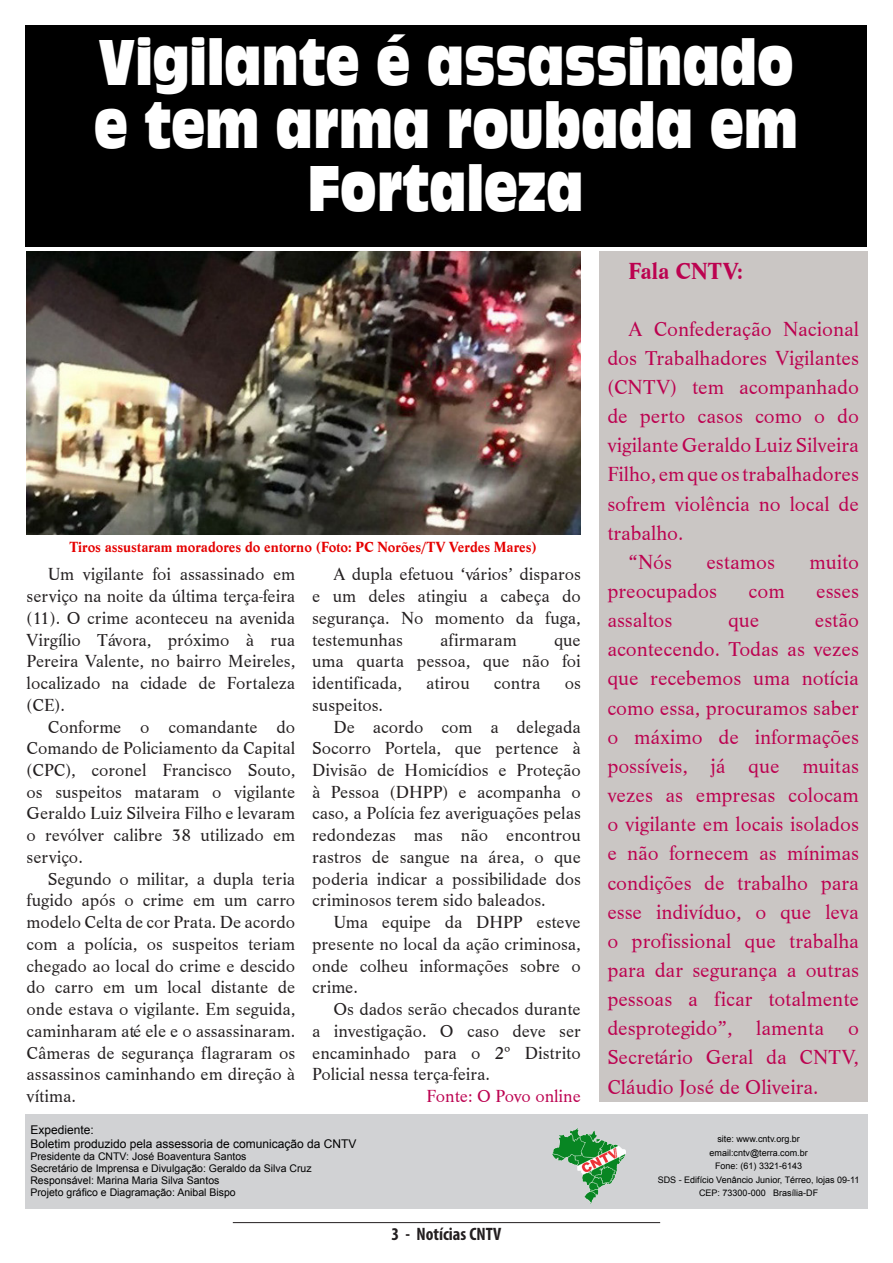
<style>
.page{position:relative;width:893px;height:1263px;background:#fff}
.page>*{position:absolute;margin:0;border:0;box-sizing:border-box;transform-origin:0 0}
.t1{font:60px/63px "Antique Olive Compact";color:#fff;text-align:center;scale:.75 1}
.t2{font:700 24px "Life T";color:#bc0250}
.t3{font:21px/29.1px "Life T";color:#bc0250;text-align:justify}
.t4{font:18px/21.8px "Life T";color:#231f20;text-align:justify}
.t5{font:18px "Life T";color:#bc0250}
.t6{font:700 condensed 18px "Myriad Pro";color:#231f20}
.t7{font:700 15.15px "Life T";color:#e50000}
.t8{font:12px "Arial";color:#000}
.t9{font:10.5px "Arial";color:#000}
.t10{font:9px "Arial";color:#000}
</style>
<div class="page">
<hr style="left:233px;top:1222px;width:427px;height:1px;background:#231f20">
<div style="left:25px;top:26px;width:842px;height:221px;background:#000"></div>
<div style="left:25px;top:1114px;width:842px;height:95px;background:#d1d2d4"></div>
<img style="left:553px;top:1128px;width:72px;height:76px">
<div style="left:599px;top:252px;width:268px;height:850px;background:#cac6c4"></div>
<img style="left:26px;top:252px;width:554px;height:282px">
<p class="t1" style="left:94px;top:30px;width:940px">Vigilante é assassinado e tem arma roubada em<br>Fortaleza</p>
<p class="t7" style="left:69px;top:538px;width:469px">Tiros assustaram moradores do entorno (Foto: PC Norões/TV Verdes Mares)</p>
<p class="t4" style="left:27px;top:564px;width:270px;text-indent:21px">Um vigilante foi assassinado em serviço na noite da última terça-feira (11). O crime aconteceu na avenida Virgílio Távora, próximo à rua Pereira Valente, no bairro Meireles, localizado na cidade de Fortaleza (CE).</p>
<p class="t4" style="left:27px;top:716px;width:270px;text-indent:21px">Conforme o comandante do Comando de Policiamento da Capital (CPC), coronel Francisco Souto, os suspeitos mataram o vigilante Geraldo Luiz Silveira Filho e levaram o revólver calibre 38 utilizado em serviço.</p>
<p class="t4" style="left:27px;top:868px;width:270px;text-indent:21px">Segundo o militar, a dupla teria fugido após o crime em um carro modelo Celta de cor Prata. De acordo com a polícia, os suspeitos teriam chegado ao local do crime e descido do carro em um local distante de onde estava o vigilante. Em seguida, caminharam até ele e o assassinaram.<br>Câmeras de segurança flagraram os assassinos caminhando em direção à vítima.</p>
<p class="t4" style="left:312px;top:564px;width:270px;text-indent:21px">A dupla efetuou ‘vários’ disparos e um deles atingiu a cabeça do segurança. No momento da fuga, testemunhas</p>
<p class="t4" style="left:440px;top:629px;width:78px">afirmaram</p>
<p class="t4" style="left:312px;top:629px;width:270px;text-indent:242px">que uma quarta pessoa, que não foi identificada,</p>
<p class="t4" style="left:426px;top:672px;width:45px">atirou</p>
<p class="t4" style="left:494px;top:672px;width:48px">contra</p>
<p class="t4" style="left:565px;top:672px;width:18px">os</p>
<p class="t4" style="left:312px;top:694px;width:72px">suspeitos.</p>
<p class="t4" style="left:312px;top:716px;width:270px;text-indent:21px">De acordo com a delegada Socorro Portela, que pertence à Divisão de Homicídios e Proteção à Pessoa (DHPP) e acompanha o caso, a Polícia fez averiguações pelas redondezas mas não encontrou rastros de sangue na área, o que poderia indicar a possibilidade dos criminosos terem sido baleados.</p>
<p class="t4" style="left:312px;top:911px;width:270px;text-indent:21px">Uma equipe da DHPP esteve presente no local da ação criminosa, onde colheu informações sobre o crime.</p>
<p class="t4" style="left:312px;top:998px;width:270px;text-indent:21px">Os dados serão checados durante a investigação. O caso deve ser encaminhado para o 2º Distrito Policial nessa terça-feira.</p>
<p class="t5" style="left:427px;top:1086px;width:156px">Fonte: O Povo online</p>
<p class="t8" style="left:30px;top:1122px;width:65px">Expediente:</p>
<p class="t8" style="left:30px;top:1136px;width:328px">Boletim produzido pela assessoria de comunicação da CNTV</p>
<p class="t9" style="left:30px;top:1149px;width:218px">Presidente da CNTV: José Boaventura Santos</p>
<p class="t9" style="left:30px;top:1161px;width:283px">Secretário de Imprensa e Divulgação: Geraldo da Silva Cruz</p>
<p class="t9" style="left:30px;top:1173px;width:191px">Responsável: Marina Maria Silva Santos</p>
<p class="t9" style="left:30px;top:1185px;width:207px">Projeto gráfico e Diagramação: Anibal Bispo</p>
<p class="t6" style="left:392px;top:1223px;width:111px">3 - Notícias CNTV</p>
<p class="t2" style="left:629px;top:257px;width:116px">Fala CNTV:</p>
<p class="t3" style="left:607px;top:314px;width:253px;text-indent:21px">A Confederação Nacional dos Trabalhadores Vigilantes (CNTV) tem acompanhado de perto casos como o do vigilante Geraldo Luiz Silveira Filho, em que os trabalhadores sofrem violência no local de trabalho.</p>
<p class="t3" style="left:629px;top:547px;width:45px">“Nós</p>
<p class="t3" style="left:706px;top:547px;width:70px">estamos</p>
<p class="t3" style="left:809px;top:547px;width:51px">muito</p>
<p class="t3" style="left:607px;top:577px;width:111px">preocupados</p>
<p class="t3" style="left:748px;top:577px;width:38px">com</p>
<p class="t3" style="left:816px;top:577px;width:44px">esses</p>
<p class="t3" style="left:607px;top:606px;width:67px">assaltos</p>
<p class="t3" style="left:728px;top:606px;width:33px">que</p>
<p class="t3" style="left:607px;top:606px;width:253px;text-indent:207px">estão acontecendo. Todas as vezes que recebemos uma notícia como essa, procuramos saber o máximo de informações possíveis, já que muitas vezes as empresas colocam o vigilante em locais isolados e não fornecem as mínimas condições de trabalho para esse indivíduo, o que leva o profissional que trabalha para dar segurança a outras pessoas a ficar totalmente desprotegido”, lamenta o Secretário Geral da CNTV, Cláudio José de Oliveira.</p>
<p class="t10" style="left:717px;top:1133px;width:84px">site: www.cntv.org.br</p>
<p class="t10" style="left:710px;top:1147px;width:100px">email:cntv@terra.com.br</p>
<p class="t10" style="left:715px;top:1160px;width:89px">Fone: (61) 3321-6143</p>
<p class="t10" style="left:658px;top:1174px;width:203px">SDS - Edifício Venâncio Junior, Térreo, lojas 09-11</p>
<p class="t10" style="left:699px;top:1187px;width:121px">CEP: 73300-000 Brasília-DF</p>
</div>
